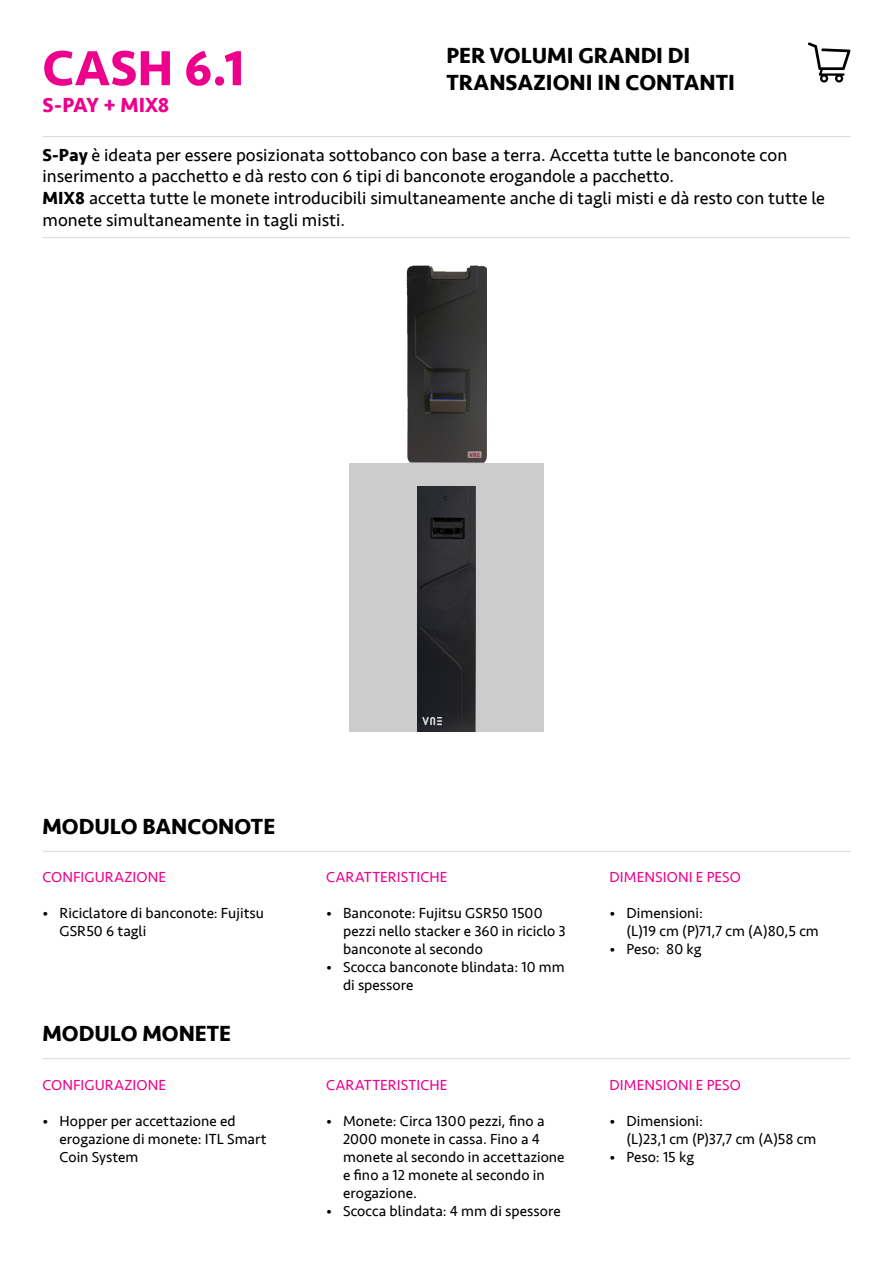
<style>
.page{position:relative;width:893px;height:1263px;background:#fff}
.page>*{position:absolute;margin:0;border:0;box-sizing:border-box;transform-origin:0 0}
.t1{font:700 51px "Seravek";color:#ed008c}
.t2{font:700 22.5px/27px "Seravek";color:#000}
.t3{font:700 21px "Seravek";letter-spacing:-.025em;color:#ed008c}
.t4{font:18px/21.6px "Seravek";color:#000}
.t5{font:15px/18px "Seravek";letter-spacing:.005em;color:#000}
.t6{font:15px "Seravek";letter-spacing:.01em;color:#ed008c}
.s1{font-weight:700}
</style>
<div class="page">
<svg style="left:808px;top:42px;width:42px;height:41px"></svg>
<hr style="left:43px;top:237px;width:807px;height:1px;background:#dadada">
<hr style="left:43px;top:136px;width:807px;height:1px;background:#dadada">
<hr style="left:43px;top:851px;width:807px;height:1px;background:#dadada">
<hr style="left:43px;top:1058px;width:807px;height:1px;background:#dadada">
<div style="left:349px;top:463px;width:195px;height:269px;background:#ccc"></div>
<img style="left:417px;top:486px;width:59px;height:246px">
<img style="left:406px;top:265px;width:81px;height:198px">
<h1 class="t1" style="left:43px;top:27px;width:203px">CASH 6.1</h1>
<h3 class="t3" style="left:43px;top:88px;width:128px">S-PAY + MIX8</h3>
<h2 class="t2" style="left:446px;top:42px;width:290px">PER VOLUMI GRANDI DI<br>TRANSAZIONI IN CONTANTI</h2>
<p class="t4" style="left:43px;top:144px;width:784px"><span class="s1">S-Pay</span> è ideata per essere posizionata sottobanco con base a terra. Accetta tutte le banconote con inserimento a pacchetto e dà resto con 6 tipi di banconote erogandole a pacchetto.<br><span class="s1">MIX8</span> accetta tutte le monete introducibili simultaneamente anche di tagli misti e dà resto con tutte le monete simultaneamente in tagli misti.</p>
<h2 class="t2" style="left:43px;top:813px;width:234px">MODULO BANCONOTE</h2>
<p class="t6" style="left:43px;top:866px;width:125px">CONFIGURAZIONE</p>
<p class="t5" style="left:60px;top:904px;width:206px;text-indent:-17px">• Riciclatore di banconote: Fujitsu<br>GSR50 6 tagli</p>
<h2 class="t2" style="left:43px;top:1020px;width:190px">MODULO MONETE</h2>
<p class="t6" style="left:43px;top:1073px;width:125px">CONFIGURAZIONE</p>
<p class="t5" style="left:60px;top:1112px;width:209px;text-indent:-17px">• Hopper per accettazione ed erogazione di monete: ITL Smart<br>Coin System</p>
<p class="t6" style="left:326px;top:866px;width:123px">CARATTERISTICHE</p>
<p class="t5" style="left:343px;top:904px;width:224px;text-indent:-17px">• Banconote: Fujitsu GSR50 1500 pezzi nello stacker e 360 in riciclo 3 banconote al secondo</p>
<p class="t5" style="left:343px;top:958px;width:223px;text-indent:-17px">• Scocca banconote blindata: 10 mm di spessore</p>
<p class="t6" style="left:326px;top:1073px;width:123px">CARATTERISTICHE</p>
<p class="t5" style="left:343px;top:1112px;width:223px;text-indent:-17px">• Monete: Circa 1300 pezzi, fino a<br>2000 monete in cassa. Fino a 4 monete al secondo in accettazione e fino a 12 monete al secondo in erogazione.</p>
<p class="t5" style="left:326px;top:1202px;width:236px">• Scocca blindata: 4 mm di spessore</p>
<p class="t6" style="left:609px;top:866px;width:133px">DIMENSIONI E PESO</p>
<p class="t5" style="left:626px;top:904px;width:194px;text-indent:-17px">• Dimensioni:<br>(L)19 cm (P)71,7 cm (A)80,5 cm</p>
<p class="t5" style="left:609px;top:940px;width:94px">• Peso: 80 kg</p>
<p class="t6" style="left:609px;top:1073px;width:133px">DIMENSIONI E PESO</p>
<p class="t5" style="left:626px;top:1112px;width:191px;text-indent:-17px">• Dimensioni:<br>(L)23,1 cm (P)37,7 cm (A)58 cm</p>
<p class="t5" style="left:609px;top:1148px;width:86px">• Peso: 15 kg</p>
</div>
